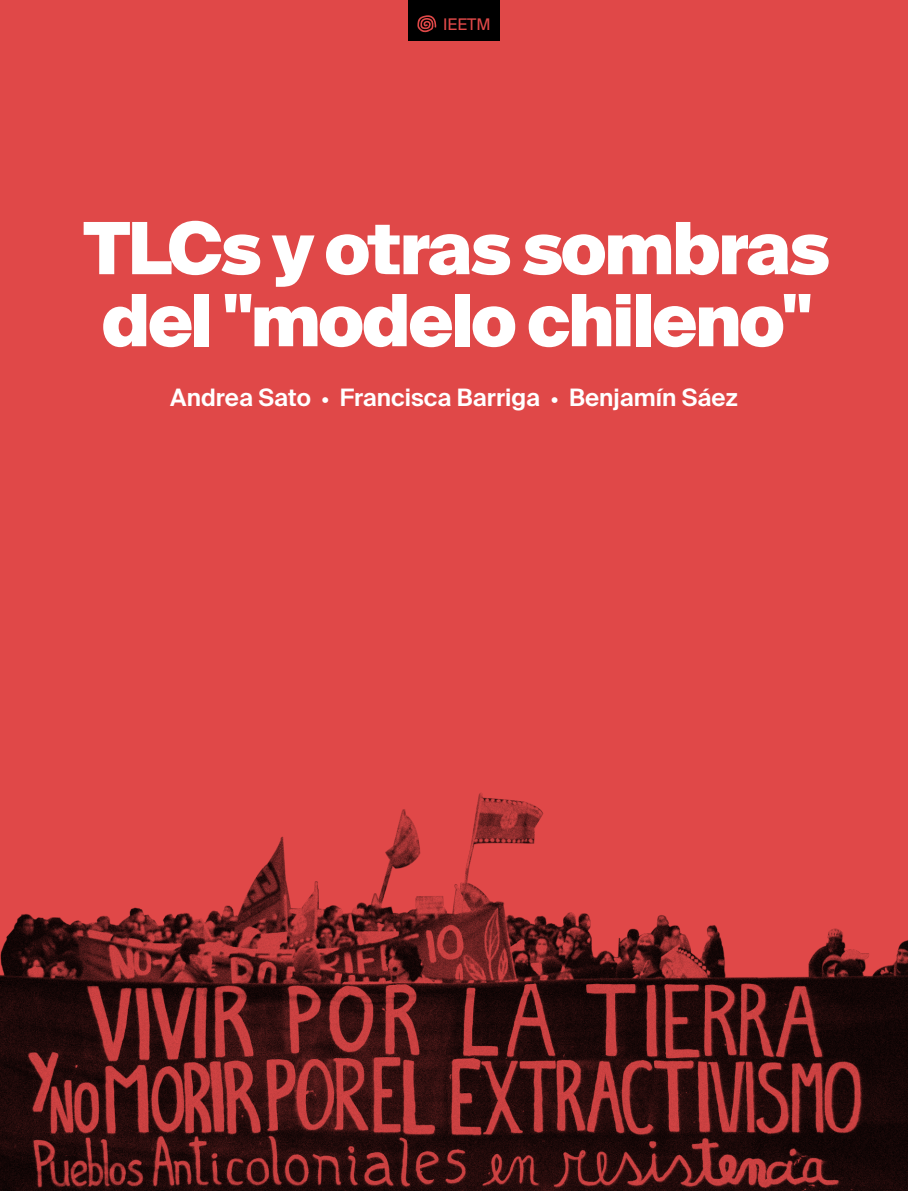
<style>
.page{position:relative;width:908px;height:1191px;background:#fff}
.page>*{position:absolute;margin:0;border:0;box-sizing:border-box;transform-origin:0 0}
.t1{font:900 72px/72px "Suisse Intl";letter-spacing:-.04em;color:#fff}
.t2{font:600 24px "Suisse Intl";color:#fff}
.t3{font:16px "Suisse Intl";color:#e04848}
.s1{font-size:16px}
</style>
<div class="page">
<div style="left:0;top:0;width:907px;height:1191px;background:#e04848"></div>
<div style="left:408px;top:0;width:91px;height:40px;background:#000"></div>
<svg style="left:417px;top:15px;width:19px;height:18px"></svg>
<img style="left:0;top:793px;width:907px;height:398px">
<p class="t3" style="left:443px;top:15px;width:49px">IEETM</p>
<p class="t1" style="left:83px;top:213px;width:748px">TLCs y otras sombras del "modelo chileno"</p>
<p class="t2" style="left:170px;top:383px;width:568px">Andrea Sato <span class="s1">•</span> Francisca Barriga <span class="s1">•</span> Benjamín Sáez</p>
</div>
